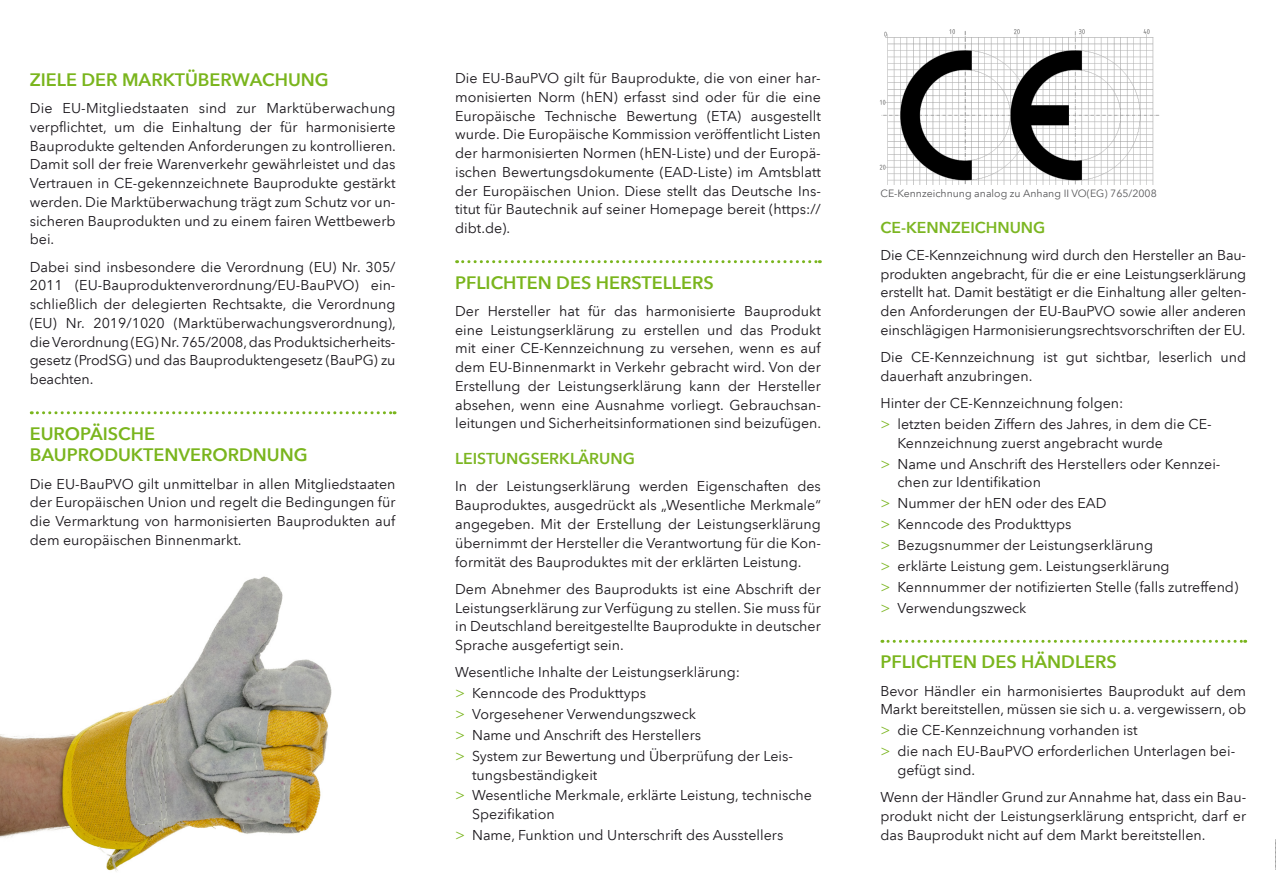
<style>
.page{position:relative;width:1276px;height:893px;background:#fff}
.page>*{position:absolute;margin:0;border:0;box-sizing:border-box;transform-origin:0 0}
.t1{font:600 18px/21.6px "Avenir Next LT Com";color:#7ab51d}
.t2{font:600 15.75px "Avenir Next LT Com";color:#7cb622}
.t3{font:14.25px/18.8px "Avenir Next LT Com";color:#1a171c}
.t4{font:10.5px "Avenir Next LT Com";color:#58585a}
.s1{font-size:15px;color:#7cb622}
</style>
<div class="page">
<img style="left:0;top:576px;width:332px;height:296px">
<svg style="left:31px;top:411px;width:364px;height:3px"></svg>
<svg style="left:463px;top:260px;width:357px;height:3px"></svg>
<svg style="left:882px;top:640px;width:363px;height:3px"></svg>
<img style="left:879px;top:29px;width:281px;height:155px">
<svg style="left:1275px;top:839px;width:1px;height:31px"></svg>
<p class="t1" style="left:30px;top:69px;width:300px">ZIELE DER MARKTÜBERWACHUNG</p>
<p class="t3" style="left:30px;top:99px;width:368px;text-align:justify">Die EU-Mitgliedstaaten sind zur Marktüberwachung verpflichtet, um die Einhaltung der für harmonisierte Bauprodukte geltenden Anforderungen zu kontrollieren.<br>Damit soll der freie Warenverkehr gewährleistet und das Vertrauen in CE-gekennzeichnete Bauprodukte gestärkt werden. Die Marktüberwachung trägt zum Schutz vor un&shy;sicheren Bauprodukten und zu einem fairen Wettbewerb bei.</p>
<p class="t3" style="left:30px;top:257px;width:368px;text-align:justify">Dabei sind insbesondere die Verordnung (EU) Nr. 305/ 2011 (EU-Bauproduktenverordnung/EU-BauPVO) ein&shy;schließlich der delegierten Rechtsakte, die Verordnung (EU) Nr. 2019/1020 (Marktüberwachungsverordnung), die Verordnung (EG) Nr.765/2008, das Produktsicherheits&shy;gesetz (ProdSG) und das Bauproduktengesetz (BauPG) zu beachten.</p>
<p class="t1" style="left:30px;top:423px;width:279px">EUROPÄISCHE<br>BAUPRODUKTENVERORDNUNG</p>
<p class="t3" style="left:30px;top:474px;width:367px;text-align:justify">Die EU-BauPVO gilt unmittelbar in allen Mitgliedstaaten der Europäischen Union und regelt die Bedingungen für die Vermarktung von harmonisierten Bauprodukten auf dem europäischen Binnenmarkt.</p>
<p class="t3" style="left:455px;top:69px;width:367px;text-align:justify">Die EU-BauPVO gilt für Bauprodukte, die von einer har&shy;monisierten Norm (hEN) erfasst sind oder für die eine Europäische Technische Bewertung (ETA) ausgestellt wurde. Die Europäische Kommission veröffentlicht Listen der harmonisierten Normen (hEN-Liste) und der Europä&shy;ischen Bewertungsdokumente (EAD-Liste) im Amtsblatt der Europäischen Union. Diese stellt das Deutsche Ins&shy;titut für Bautechnik auf seiner Homepage bereit (https:// dibt.de).</p>
<p class="t1" style="left:455px;top:272px;width:260px">PFLICHTEN DES HERSTELLERS</p>
<p class="t3" style="left:455px;top:302px;width:368px;text-align:justify">Der Hersteller hat für das harmonisierte Bauprodukt eine Leistungserklärung zu erstellen und das Produkt mit einer CE-Kennzeichnung zu versehen, wenn es auf dem EU-Binnenmarkt in Verkehr gebracht wird. Von der Erstellung der Leistungserklärung kann der Hersteller absehen, wenn eine Ausnahme vorliegt. Gebrauchsan&shy;leitungen und Sicherheitsinformationen sind beizufügen.</p>
<p class="t2" style="left:455px;top:449px;width:181px">LEISTUNGSERKLÄRUNG</p>
<p class="t3" style="left:455px;top:477px;width:367px;text-align:justify">In der Leistungserklärung werden Eigenschaften des Bauproduktes, ausgedrückt als „Wesentliche Merkmale“ angegeben. Mit der Erstellung der Leistungserklärung übernimmt der Hersteller die Verantwortung für die Kon&shy;formität des Bauproduktes mit der erklärten Leistung.</p>
<p class="t3" style="left:455px;top:579px;width:367px;text-align:justify">Dem Abnehmer des Bauprodukts ist eine Abschrift der Leistungserklärung zur Verfügung zu stellen. Sie muss für in Deutschland bereitgestellte Bauprodukte in deutscher Sprache ausgefertigt sein.</p>
<p class="t3" style="left:455px;top:662px;width:339px;line-height:20.9px">Wesentliche Inhalte der Leistungserklärung:<br><span class="s1">&gt;</span> Kenncode des Produkttyps<br><span class="s1">&gt;</span> Vorgesehener Verwendungszweck<br><span class="s1">&gt;</span> Name und Anschrift des Herstellers<br><span class="s1">&gt;</span> System zur Bewertung und Überprüfung der Leis-</p>
<p class="t3" style="left:455px;top:764px;width:358px;line-height:20.9px;text-indent:17px">tungsbeständigkeit<br><span class="s1">&gt;</span> Wesentliche Merkmale, erklärte Leistung, technische</p>
<p class="t3" style="left:455px;top:804px;width:330px;line-height:20.9px;text-indent:17px">Spezifikation<br><span class="s1">&gt;</span> Name, Funktion und Unterschrift des Ausstellers</p>
<p class="t4" style="left:880px;top:187px;width:278px">CE-Kennzeichnung analog zu Anhang II VO(EG) 765/2008</p>
<p class="t2" style="left:880px;top:218px;width:166px">CE-KENNZEICHNUNG</p>
<p class="t3" style="left:880px;top:246px;width:367px;text-align:justify">Die CE-Kennzeichnung wird durch den Hersteller an Bau&shy;produkten angebracht, für die er eine Leistungserklärung erstellt hat. Damit bestätigt er die Einhaltung aller gelten&shy;den Anforderungen der EU-BauPVO sowie aller anderen einschlägigen Harmonisierungsrechtsvorschriften der EU.</p>
<p class="t3" style="left:880px;top:348px;width:367px">Die CE-Kennzeichnung ist gut sichtbar, leserlich und dauerhaft anzubringen.</p>
<p class="t3" style="left:880px;top:393px;width:331px;line-height:20.9px">Hinter der CE-Kennzeichnung folgen:<br><span class="s1">&gt;</span> letzten beiden Ziffern des Jahres, in dem die CE-</p>
<p class="t3" style="left:880px;top:432px;width:341px;line-height:20.9px;text-indent:17px">Kennzeichnung zuerst angebracht wurde<br><span class="s1">&gt;</span> Name und Anschrift des Herstellers oder Kennzei-</p>
<p class="t3" style="left:880px;top:472px;width:359px;line-height:20.9px;text-indent:17px">chen zur Identifikation<br><span class="s1">&gt;</span> Nummer der hEN oder des EAD<br><span class="s1">&gt;</span> Kenncode des Produkttyps<br><span class="s1">&gt;</span> Bezugsnummer der Leistungserklärung<br><span class="s1">&gt;</span> erklärte Leistung gem. Leistungserklärung<br><span class="s1">&gt;</span> Kennnummer der notifizierten Stelle (falls zutreffend) <span class="s1">&gt;</span> Verwendungszweck</p>
<p class="t1" style="left:880px;top:651px;width:238px">PFLICHTEN DES HÄNDLERS</p>
<p class="t3" style="left:880px;top:681px;width:367px">Bevor Händler ein harmonisiertes Bauprodukt auf dem<br>Markt bereitstellen, müssen sie sich u. a. vergewissern, ob</p>
<p class="t3" style="left:880px;top:720px;width:356px;line-height:20.9px"><span class="s1">&gt;</span> die CE-Kennzeichnung vorhanden ist<br><span class="s1">&gt;</span> die nach EU-BauPVO erforderlichen Unterlagen bei-</p>
<p class="t3" style="left:880px;top:756px;width:367px;line-height:27.3px;text-indent:17px">gefügt sind.<br>Wenn der Händler Grund zur Annahme hat, dass ein Bau-</p>
<p class="t3" style="left:880px;top:806px;width:367px">produkt nicht der Leistungserklärung entspricht, darf er das Bauprodukt nicht auf dem Markt bereitstellen.</p>
</div>
